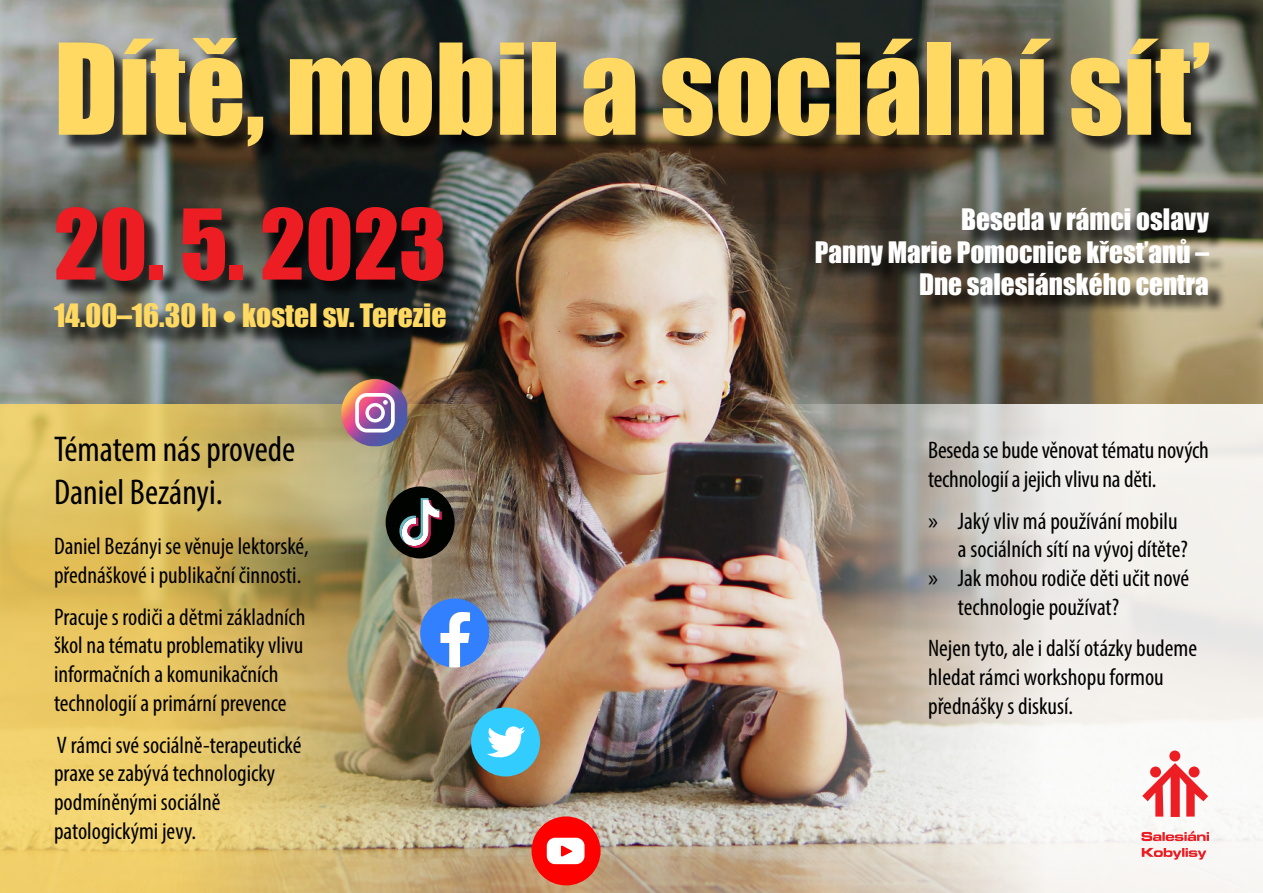
<style>
.page{position:relative;width:1263px;height:893px;background:#fff}
.page>*{position:absolute;margin:0;border:0;box-sizing:border-box;transform-origin:0 0}
.t1{font:116.7px "Impact";color:#ffd961}
.t2{font:90px "Impact";color:#ed1d24}
.t3{font:condensed 36px/43.2px "Myriad Pro";color:#000}
.t4{font:29.55px "Impact";color:#ffd961}
.t5{font:27.15px/32.7px "Impact";color:#fff;text-align:right}
.t6{font:condensed 24px/28.8px "Myriad Pro";color:#000}
.s1{font-stretch:normal}
</style>
<div class="page">
<img style="left:0;top:0;width:1263px;height:893px">
<div style="left:61px;top:41px;width:1166px;height:124px;background:#000;opacity:.75"></div>
<div style="left:59px;top:209px;width:403px;height:91px;background:#000;opacity:.75"></div>
<div style="left:57px;top:306px;width:407px;height:40px;background:#000;opacity:.75"></div>
<div style="left:818px;top:211px;width:409px;height:103px;background:#000;opacity:.75"></div>
<img style="left:0;top:404px;width:531px;height:489px">
<img style="left:716px;top:404px;width:547px;height:489px">
<svg style="left:1142px;top:848px;width:64px;height:12px"></svg>
<svg style="left:1141px;top:830px;width:68px;height:11px"></svg>
<svg style="left:1142px;top:763px;width:66px;height:54px"></svg>
<div style="left:1150px;top:766px;width:11px;height:11px;background:#ed1d24;border-radius:50%"></div>
<div style="left:1169px;top:750px;width:11px;height:11px;background:#ed1d24;border-radius:50%"></div>
<div style="left:1189px;top:766px;width:10px;height:11px;background:#ed1d24;border-radius:50%"></div>
<svg style="left:420px;top:598px;width:69px;height:69px"></svg>
<img style="left:341px;top:379px;width:66px;height:67px">
<div style="left:531px;top:816px;width:69px;height:69px;background:#f00;border-radius:50%"></div>
<svg style="left:547px;top:838px;width:37px;height:26px"></svg>
<div style="left:471px;top:707px;width:69px;height:69px;background:#3cf;border-radius:50%"></div>
<svg style="left:487px;top:726px;width:38px;height:32px"></svg>
<div style="left:386px;top:486px;width:69px;height:72px;background:#000300;border-radius:50%"></div>
<svg style="left:399px;top:498px;width:43px;height:50px"></svg>
<h1 class="t1" style="left:54px;top:-2px;width:1156px">Dítě, mobil a sociální síť</h1>
<h2 class="t2" style="left:54px;top:174px;width:394px">20. 5. 2023</h2>
<p class="t4" style="left:54px;top:293px;width:394px">14.00–16.30 h ● kostel sv. Terezie</p>
<h3 class="t3" style="left:54px;top:427px;width:243px">Tématem nás provede<br>Daniel Bezányi.</h3>
<p class="t6" style="left:54px;top:532px;width:256px">Daniel Bezányi se věnuje lektorské, přednáškové i publikační činnosti.</p>
<p class="t6" style="left:54px;top:602px;width:253px">Pracuje s rodiči a dětmi základních škol na tématu problematiky vlivu informačních a komunikačních technologií a primární prevence</p>
<p class="t6" style="left:54px;top:730px;width:249px">V rámci své sociálně-terapeutické praxe se zabývá technologicky podmíněnými sociálně patologickými jevy.</p>
<p class="t5" style="left:815px;top:202px;width:396px">Beseda v rámci oslavy<br>Panny Marie Pomocnice křesťanů –<br>Dne salesiánského centra</p>
<p class="t6" style="left:928px;top:435px;width:282px">Beseda se bude věnovat tématu nových technologií a jejich vlivu na děti.</p>
<p class="t6" style="left:928px;top:506px;width:251px"><span class="s1">»</span> Jaký vliv má používání mobilu</p>
<p class="t6" style="left:958px;top:535px;width:232px">a sociálních sítí na vývoj dítěte?</p>
<p class="t6" style="left:928px;top:563px;width:262px"><span class="s1">»</span> Jak mohou rodiče děti učit nové</p>
<p class="t6" style="left:958px;top:592px;width:163px">technologie používat?</p>
<p class="t6" style="left:928px;top:634px;width:271px">Nejen tyto, ale i další otázky budeme hledat rámci workshopu formou přednášky s diskusí.</p>
</div>
